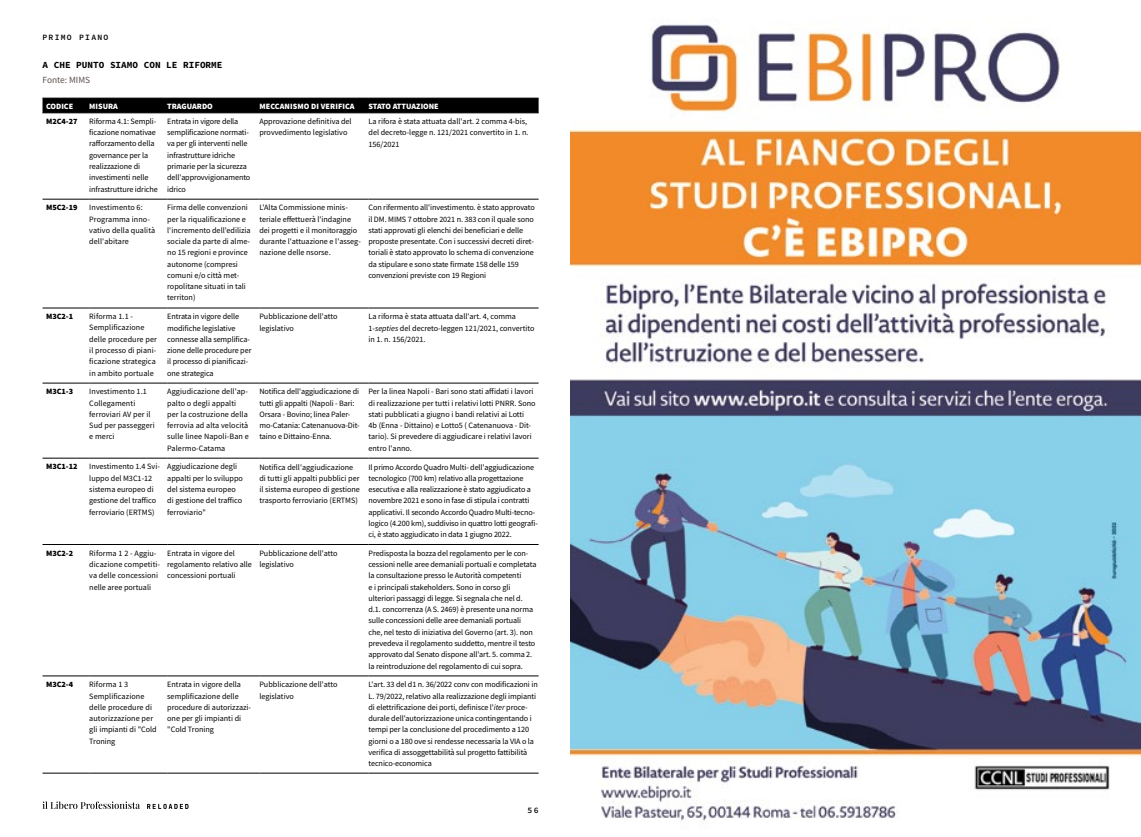
<style>
.page{position:relative;width:1141px;height:837px;background:#fff}
.page>*{position:absolute;margin:0;border:0;box-sizing:border-box;transform-origin:0 0}
.t1{font:9.38px "Source Code Variable";color:#000}
.t2{font:9.38px "Source Sans Pro";color:#5d514d}
.t3{font:8.12px/11.2px "Source Sans Pro";letter-spacing:-.01em;color:#000}
.t4{font:8.12px/11.2px "Source Sans Pro";letter-spacing:.01em;color:#000}
.t5{font:900 8.12px "Source Sans Pro";color:#fff}
.t6{font:900 8.12px "Source Sans Pro";color:#000}
.t7{font:8.12px "Source Code Variable";letter-spacing:.15em;color:#000}
.s1{font-style:italic}
</style>
<div class="page">
<svg style="left:43px;top:801px;width:97px;height:7px"></svg>
<svg style="left:147px;top:803px;width:42px;height:5px"></svg>
<img style="left:570px;top:24px;width:571px;height:797px">
<div style="left:43px;top:99px;width:496px;height:13px;background:#000"></div>
<hr style="left:43px;top:98px;width:46px;height:1px;background:#000">
<hr style="left:89px;top:98px;width:78px;height:1px;background:#000">
<hr style="left:167px;top:98px;width:92px;height:1px;background:#000">
<hr style="left:259px;top:98px;width:110px;height:1px;background:#000">
<hr style="left:369px;top:98px;width:170px;height:1px;background:#000">
<hr style="left:43px;top:112px;width:46px;height:1px;background:#000">
<hr style="left:89px;top:112px;width:78px;height:1px;background:#000">
<hr style="left:167px;top:112px;width:92px;height:1px;background:#000">
<hr style="left:259px;top:112px;width:110px;height:1px;background:#000">
<hr style="left:369px;top:112px;width:170px;height:1px;background:#000">
<hr style="left:43px;top:199px;width:46px;height:1px;background:#000">
<hr style="left:89px;top:199px;width:78px;height:1px;background:#000">
<hr style="left:167px;top:199px;width:92px;height:1px;background:#000">
<hr style="left:259px;top:199px;width:110px;height:1px;background:#000">
<hr style="left:369px;top:199px;width:170px;height:1px;background:#000">
<hr style="left:43px;top:307px;width:46px;height:1px;background:#000">
<hr style="left:89px;top:307px;width:78px;height:1px;background:#000">
<hr style="left:167px;top:307px;width:92px;height:1px;background:#000">
<hr style="left:259px;top:307px;width:110px;height:1px;background:#000">
<hr style="left:369px;top:307px;width:170px;height:1px;background:#000">
<hr style="left:43px;top:382px;width:46px;height:1px;background:#000">
<hr style="left:89px;top:382px;width:78px;height:1px;background:#000">
<hr style="left:167px;top:382px;width:92px;height:1px;background:#000">
<hr style="left:259px;top:382px;width:110px;height:1px;background:#000">
<hr style="left:369px;top:382px;width:170px;height:1px;background:#000">
<hr style="left:43px;top:457px;width:46px;height:1px;background:#000">
<hr style="left:89px;top:457px;width:78px;height:1px;background:#000">
<hr style="left:167px;top:457px;width:92px;height:1px;background:#000">
<hr style="left:259px;top:457px;width:110px;height:1px;background:#000">
<hr style="left:369px;top:457px;width:170px;height:1px;background:#000">
<hr style="left:43px;top:544px;width:46px;height:1px;background:#000">
<hr style="left:89px;top:544px;width:78px;height:1px;background:#000">
<hr style="left:167px;top:544px;width:92px;height:1px;background:#000">
<hr style="left:259px;top:544px;width:110px;height:1px;background:#000">
<hr style="left:369px;top:544px;width:170px;height:1px;background:#000">
<hr style="left:43px;top:675px;width:46px;height:1px;background:#000">
<hr style="left:89px;top:675px;width:78px;height:1px;background:#000">
<hr style="left:167px;top:675px;width:92px;height:1px;background:#000">
<hr style="left:259px;top:675px;width:110px;height:1px;background:#000">
<hr style="left:369px;top:675px;width:170px;height:1px;background:#000">
<hr style="left:43px;top:772px;width:46px;height:1px;background:#000">
<hr style="left:89px;top:772px;width:78px;height:1px;background:#000">
<hr style="left:167px;top:772px;width:92px;height:1px;background:#000">
<hr style="left:259px;top:772px;width:110px;height:1px;background:#000">
<hr style="left:369px;top:772px;width:170px;height:1px;background:#000">
<p class="t7" style="left:43px;top:32px;width:67px">PRIMO PIANO</p>
<p class="t1" style="left:43px;top:58px;width:182px">A CHE PUNTO SIAMO CON LE RIFORME</p>
<p class="t2" style="left:43px;top:74px;width:49px">Fonte: MIMS</p>
<p class="t5" style="left:46px;top:100px;width:29px">CODICE</p>
<p class="t5" style="left:89px;top:100px;width:30px">MISURA</p>
<p class="t5" style="left:167px;top:100px;width:47px">TRAGUARDO</p>
<p class="t5" style="left:259px;top:100px;width:97px">MECCANISMO DI VERIFICA</p>
<p class="t5" style="left:369px;top:100px;width:72px">STATO ATTUAZIONE</p>
<p class="t6" style="left:46px;top:116px;width:33px">M2C4-27</p>
<p class="t3" style="left:89px;top:115px;width:70px">Riforma 4.1: Sempli&shy;ficazione nomativae rafforzamento della governance per la realizzazione di investimenti nelle infrastrutture idriche</p>
<p class="t3" style="left:167px;top:115px;width:85px">Entrata in vigore della semplificazione normati&shy;va per gli interventi nelle infrastrutture idriche primarie per la sicurezza dell'approvvigionamento idrico</p>
<p class="t3" style="left:259px;top:115px;width:94px">Approvazione definitiva del provvedimento legislativo</p>
<p class="t3" style="left:369px;top:115px;width:161px">La rifora è stata attuata dall'art. 2 comma 4-bis, del decreto-legge n. 121/2021 convertito in 1. n.<br>156/2021</p>
<p class="t6" style="left:46px;top:202px;width:33px">M5C2-19</p>
<p class="t4" style="left:89px;top:202px;width:67px">Investimento 6:<br>Programma inno&shy;vativo della qualità dell'abitare</p>
<p class="t3" style="left:167px;top:202px;width:85px">Firma delle convenzioni per la riqualificazione e l'incremento dell'edilizia sociale da parte di alme&shy;no 15 regioni e province autonome (compresi comuni e/o città met&shy;ropolitane situati in tali territon)</p>
<p class="t3" style="left:259px;top:202px;width:103px">L'Alta Commissione minis&shy;teriale effettuerà l'indagine dei progetti e il monitoraggio durante l'attuazione e l'asseg&shy;nazione delle nsorse.</p>
<p class="t3" style="left:369px;top:202px;width:168px">Con rifermento all'investimento. è stato approvato il DM. MIMS 7 ottobre 2021 n. 383 con il quale sono stati approvati gli elenchi dei beneficiari e delle proposte presentate. Con i successivi decreti diret&shy;toriali è stato approvato lo schema di convenzione da stipulare e sono state firmate 158 delle 159 convenzioni previste con 19 Regioni</p>
<p class="t6" style="left:46px;top:311px;width:28px">M3C2-1</p>
<p class="t4" style="left:89px;top:311px;width:69px">Riforma 1.1 -<br>Semplificazione delle procedure per il processo di piani&shy;ficazione strategica in ambito portuale</p>
<p class="t3" style="left:167px;top:311px;width:86px">Entrata in vigore delle modifiche legislative connesse alla semplifica&shy;zione delle procedure per il processo di pianificazi&shy;one strategica</p>
<p class="t3" style="left:259px;top:311px;width:80px">Pubblicazione dell'atto legislativo</p>
<p class="t3" style="left:369px;top:311px;width:167px">La riforma è stata attuata dall'art. 4, comma<br>1-<span class="s1">septies</span> del decreto-leggen 121/2021, convertito in 1. n. 156/2021.</p>
<p class="t6" style="left:46px;top:386px;width:28px">M3C1-3</p>
<p class="t4" style="left:89px;top:386px;width:67px">Investimento 1.1<br>Collegamenti ferroviari AV per il<br>Sud per passeggeri e merci</p>
<p class="t4" style="left:167px;top:386px;width:83px">Aggiudicazione dell'ap&shy;palto o degli appalti per la costruzione della ferrovia ad alta velocità sulle linee Napoli-Ban e<br>Palermo-Catama</p>
<p class="t3" style="left:259px;top:386px;width:102px">Notifica dell'aggiudicazione di tutti gli appalti (Napoli - Bari:<br>Orsara - Bovino; linea Paler&shy;mo-Catania: Catenanuova-Dit&shy;taino e Dittaino-Enna.</p>
<p class="t3" style="left:369px;top:386px;width:169px">Per la linea Napoli - Bari sono stati affidati i lavori di realizzazione per tutti i relativi lotti PNRR. Sono stati pubblicati a giugno i bandi relativi ai Lotti<br>4b (Enna - Dittaino) e Lotto5 ( Catenanuova - Dit&shy;tario). Si prevedere di aggiudicare i relativi lavori entro l'anno.</p>
<p class="t6" style="left:46px;top:461px;width:33px">M3C1-12</p>
<p class="t3" style="left:89px;top:461px;width:72px">Investimento 1.4 Svi&shy;luppo del M3C1-12 sistema europeo di gestione del traffico ferroviario (ERTMS)</p>
<p class="t3" style="left:167px;top:461px;width:77px">Aggiudicazione degli appalti per lo sviluppo del sistema europeo di gestione del traffico ferroviario"</p>
<p class="t3" style="left:259px;top:461px;width:102px">Notifica dell'aggiudicazione di tutti gli appalti pubblici per il sistema europeo di gestione trasporto ferroviario (ERTMS)</p>
<p class="t3" style="left:369px;top:461px;width:171px">Il primo Accordo Quadro Multi- dell'aggiudicazione tecnologico (700 km) relativo alla progettazione esecutiva e alla realizzazione è stato aggiudicato a novembre 2021 e sono in fase di stipula i contratti applicativi. Il secondo Accordo Quadro Multi-tecno&shy;logico (4.200 km), suddiviso in quattro lotti geografi&shy;ci, è stato aggiudicato in data 1 giugno 2022.</p>
<p class="t6" style="left:46px;top:547px;width:28px">M3C2-2</p>
<p class="t4" style="left:89px;top:547px;width:72px">Riforma 1 2 - Aggiu&shy;dicazione competiti&shy;va delle concessioni nelle aree portuali</p>
<p class="t3" style="left:167px;top:547px;width:86px">Entrata in vigore del regolamento relativo alle concessioni portuali</p>
<p class="t3" style="left:259px;top:547px;width:80px">Pubblicazione dell'atto legislativo</p>
<p class="t3" style="left:369px;top:547px;width:169px">Predisposta la bozza del regolamento per le con&shy;cessioni nelle aree demaniali portuali e completata la consultazione presso le Autorità competenti<br>e i principali stakeholders. Sono in corso gli ulteriori passaggi di legge. Si segnala che nel d. d.1. concorrenza (A S. 2469) è presente una norma sulle concessioni delle aree demaniali portuali che, nel testo di iniziativa del Governo (art. 3). non prevedeva il regolamento suddetto, mentre il testo approvato dal Senato dispone all'art. 5. comma 2. la reintroduzione del regolamento di cui sopra.</p>
<p class="t6" style="left:46px;top:678px;width:28px">M3C2-4</p>
<p class="t4" style="left:89px;top:678px;width:69px">Riforma 1 3<br>Semplificazione delle procedure di autorizzazione per gli impianti di "Cold<br>Troning</p>
<p class="t3" style="left:167px;top:678px;width:85px">Entrata in vigore della semplificazione delle procedure di autorizzazi&shy;one per gli impianti di "Cold Troning</p>
<p class="t3" style="left:259px;top:678px;width:80px">Pubblicazione dell'atto legislativo</p>
<p class="t3" style="left:369px;top:678px;width:171px">L'art. 33 del d1 n. 36/2022 conv con modificazioni in L. 79/2022, relativo alla realizzazione degli impianti di elettrificazione dei porti, definisce l'<span class="s1">iter</span> proce&shy;durale dell'autorizzazione unica contingentando i tempi per la conclusione del procedimento a 120 giorni o a 180 ove si rendesse necessaria la VIA o la verifica di assoggettabilità sul progetto fattibilità tecnico-economica</p>
<p class="t7" style="left:528px;top:804px;width:12px">56</p>
</div>
